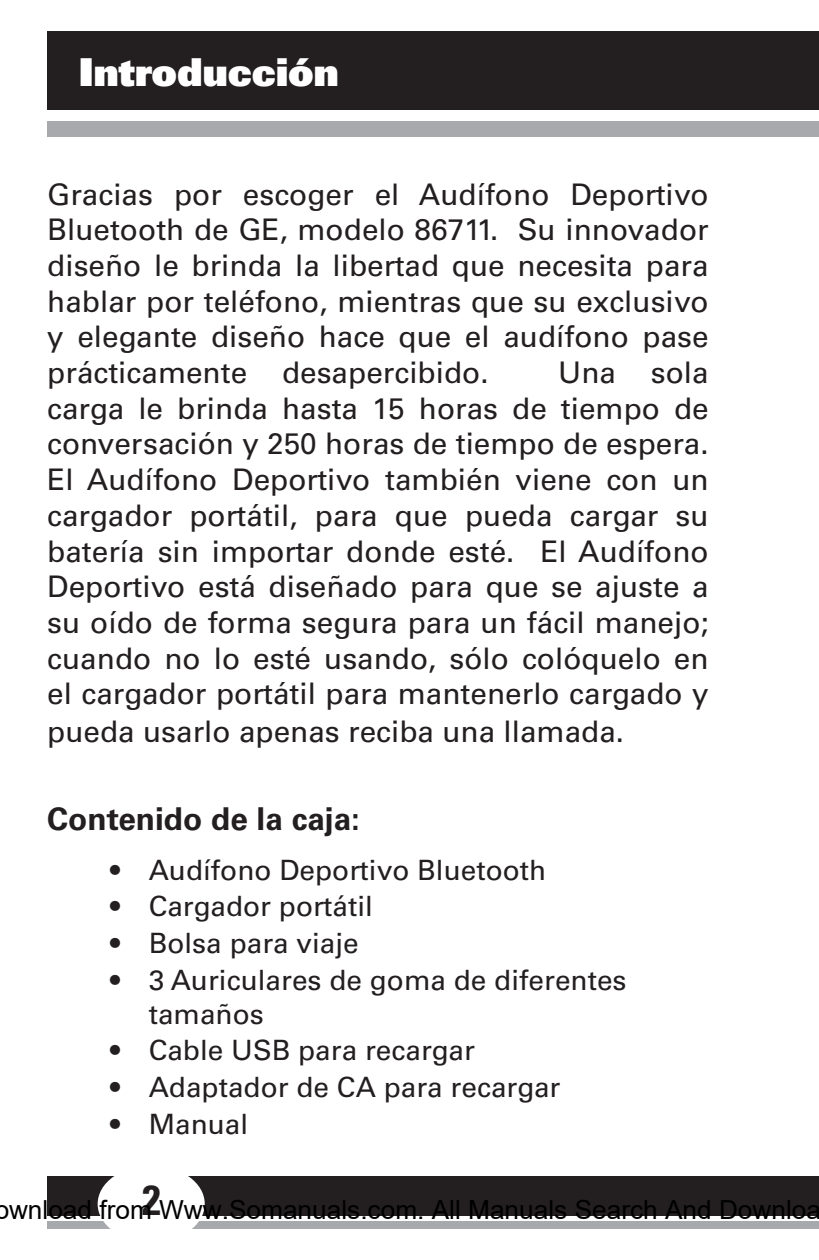
<style>
.page{position:relative;width:819px;height:1260px;background:#fff}
.page>*{position:absolute;margin:0;border:0;box-sizing:border-box;transform-origin:0 0}
.t1{font:900 38.5px "Univers";color:#fff}
.t2{font:700 31.5px "Univers";color:#231f20}
.t3{font:29.75px/36.1px "Univers";color:#231f20;text-align:justify}
.t4{font:28px/33.6px "Univers";color:#231f20}
.t5{font:26.25px "Arial";color:#000}
</style>
<div class="page">
<div style="left:47px;top:32px;width:772px;height:78px;background:#231f20"></div>
<div style="left:47px;top:121px;width:772px;height:15px;background:#a8a9ad"></div>
<div style="left:47px;top:1176px;width:772px;height:39px;background:#231f20"></div>
<div style="left:47px;top:1221px;width:772px;height:7px;background:#a8a9ad"></div>
<div style="left:98px;top:1166px;width:107px;height:76px;background:#fff;border-radius:50%"></div>
<p class="t1" style="left:79px;top:47px;width:262px">Introducción</p>
<p class="t3" style="left:47px;top:176px;width:663px">Gracias por escoger el Audífono Deportivo Bluetooth de GE, modelo 86711. Su innovador diseño le brinda la libertad que necesita para hablar por teléfono, mientras que su exclusivo y elegante diseño hace que el audífono pase prácticamente desapercibido.</p>
<p class="t3" style="left:47px;top:355px;width:663px;text-indent:511px">Una sola carga le brinda hasta 15 horas de tiempo de conversación y 250 horas de tiempo de espera.<br>El Audífono Deportivo también viene con un cargador portátil, para que pueda cargar su batería sin importar donde esté. El Audífono Deportivo está diseñado para que se ajuste a su oído de forma segura para un fácil manejo; cuando no lo esté usando, sólo colóquelo en el cargador portátil para mantenerlo cargado y pueda usarlo apenas reciba una llamada.</p>
<p class="t2" style="left:47px;top:801px;width:314px">Contenido de la caja:</p>
<p class="t4" style="left:110px;top:853px;width:438px">• Audífono Deportivo Bluetooth</p>
<p class="t4" style="left:110px;top:890px;width:264px">• Cargador portátil</p>
<p class="t4" style="left:110px;top:927px;width:250px">• Bolsa para viaje</p>
<p class="t4" style="left:149px;top:963px;width:479px;text-indent:-38px">• 3 Auriculares de goma de diferentes tamaños</p>
<p class="t4" style="left:110px;top:1034px;width:366px">• Cable USB para recargar</p>
<p class="t4" style="left:110px;top:1070px;width:452px">• Adaptador de CA para recargar</p>
<p class="t4" style="left:110px;top:1107px;width:140px">• Manual</p>
<p class="t5" style="left:-6px;top:1196px;width:828px">ownload from Www.Somanuals.com. All Manuals Search And Downloa</p>
</div>
